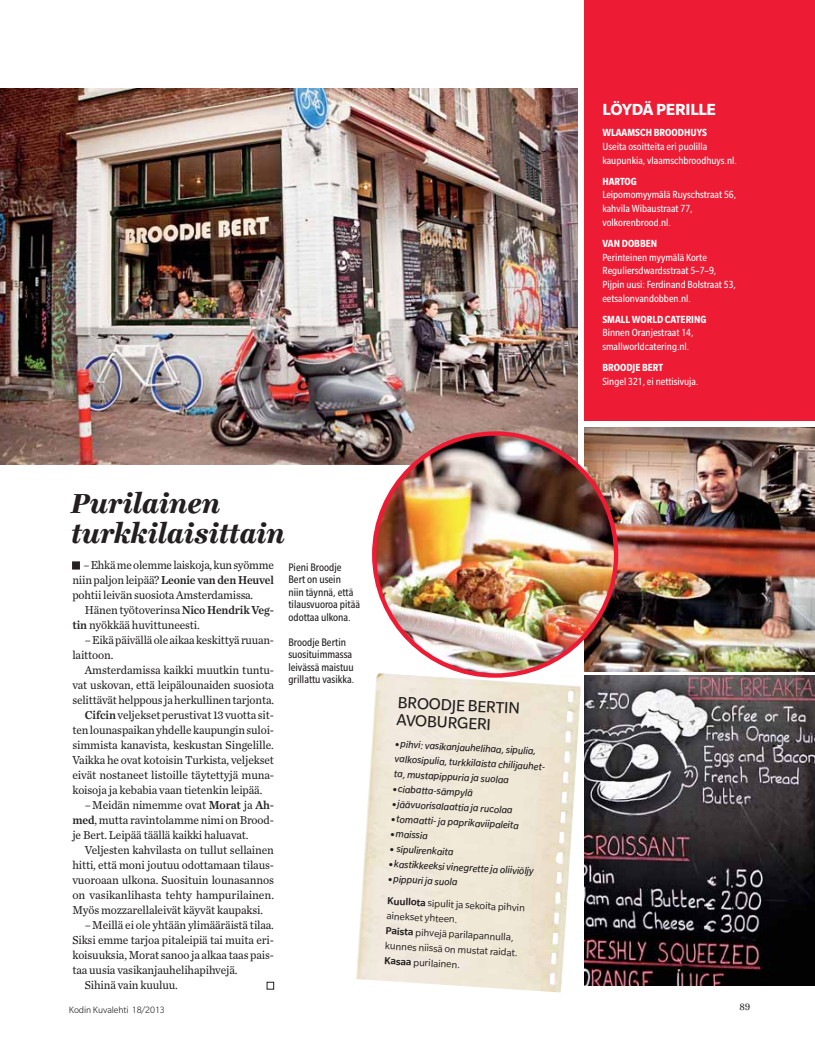
<style>
.page{position:relative;width:815px;height:1053px;background:#fff}
.page>*{position:absolute;margin:0;border:0;box-sizing:border-box;transform-origin:0 0}
.t1{font:italic 800 30px/30px "Ingeborg";letter-spacing:-.015em;color:#231f20}
.t2{font:17.5px/17.5px "Slate Std";color:#231f20}
.t3{font:700 17.5px "Slate Std";letter-spacing:-.02em;color:#fff}
.t4{font:12px "Chronicle Text G2";letter-spacing:-.01em;color:#231f20;scale:.96 1}
.t5{font:12px "Chronicle Text G2";letter-spacing:-.01em;color:#231f20}
.t6{font:12px "Chronicle Text G2";letter-spacing:-.01em;color:#231f20;scale:.95 1}
.t7{font:12px "Chronicle Text G2 Semi";letter-spacing:-.015em;color:#231f20;scale:.96 1}
.t8{font:condensed 11.88px/12.5px "Slate Std";color:#231f20}
.t9{font:condensed 11.25px/13.8px "Slate Std";color:#fff}
.t10{font:700 condensed 11.25px "Slate Std";color:#fff}
.t11{font:italic 11px/15px "Slate Std";color:#231f20}
.t12{font:11px/15px "Slate Std";color:#231f20}
.t13{font:300 10px "Slate Std";letter-spacing:-.01em;color:#231f20}
.t14{font:10px "Ingeborg";color:#231f20}
.s1{font-family:"Chronicle Text G2"}
.s2{font-family:"Chronicle Text G2 Semi"}
.s3{font-style:italic}
.s4{font-weight:500}
</style>
<div class="page">
<img style="left:584px;top:675px;width:231px;height:309px">
<img style="left:0;top:89px;width:578px;height:375px">
<img style="left:584px;top:428px;width:231px;height:243px">
<img style="left:374px;top:433px;width:242px;height:242px;border-radius:50%">
<img style="left:356px;top:673px;width:225px;height:319px">
<div style="left:584px;top:0;width:231px;height:420px;background:#ed1b34"></div>
<div style="left:72px;top:561px;width:8px;height:8px;border:1px solid #231f20"></div>
<div style="left:267px;top:981px;width:7px;height:8px;border:1px solid #231f20"></div>
<h1 class="t1" style="left:71px;top:491px;width:216px">Purilainen turkkilaisi-ain</h1>
<p class="t6" style="left:72px;top:560px;width:214px">■ –-Ehkä me olemme laiskoja, kun syömme</p>
<p class="t7" style="left:72px;top:575px;width:212px"><span class="s1">niin paljon leipää?</span> Leonie van den Heuvel</p>
<p class="t4" style="left:72px;top:590px;width:190px">pohtii leivän suosiota Amsterdamissa.</p>
<p class="t4" style="left:85px;top:605px;width:199px">Hänen työtoverinsa <span class="s2">Nico Hendrik Veg-</span></p>
<p class="t4" style="left:72px;top:620px;width:134px"><span class="s2">tin</span> nyökkää huvittuneesti.</p>
<p class="t6" style="left:85px;top:635px;width:201px">–-Eikä päivällä ole aikaa keskittyä ruuan-</p>
<p class="t4" style="left:72px;top:650px;width:44px">laittoon.</p>
<p class="t4" style="left:85px;top:665px;width:199px">Amsterdamissa kaikki muutkin tuntu-</p>
<p class="t4" style="left:72px;top:680px;width:212px">vat uskovan, että leipälounaiden suosiota</p>
<p class="t4" style="left:72px;top:695px;width:212px">selittävät helppous ja herkullinen tarjonta.</p>
<p class="t4" style="left:85px;top:710px;width:199px"><span class="s2">Cifcin</span> veljekset perustivat 13 vuotta sit-</p>
<p class="t4" style="left:72px;top:725px;width:212px">ten lounaspaikan yhdelle kaupungin suloi-</p>
<p class="t5" style="left:72px;top:740px;width:203px">simmista kanavista, keskustan Singelille.</p>
<p class="t4" style="left:72px;top:755px;width:211px">Vaikka he ovat kotoisin Turkista, veljekset</p>
<p class="t5" style="left:72px;top:770px;width:203px">eivät nostaneet listoille täytettyjä muna-</p>
<p class="t4" style="left:72px;top:785px;width:199px">koisoja ja kebabia vaan tietenkin leipää.</p>
<p class="t4" style="left:85px;top:800px;width:199px">–-Meidän nimemme ovat <span class="s2">Morat</span> ja <span class="s2">Ah-</span></p>
<p class="t4" style="left:72px;top:815px;width:212px"><span class="s2">med</span>, mutta ravintolamme nimi on Brood-</p>
<p class="t4" style="left:72px;top:830px;width:185px">je Bert. Leipää täällä kaikki haluavat.</p>
<p class="t4" style="left:85px;top:845px;width:199px">Veljesten kahvilasta on tullut sellainen</p>
<p class="t4" style="left:72px;top:860px;width:212px">hitti, että moni joutuu odottamaan tilaus-</p>
<p class="t5" style="left:72px;top:875px;width:203px">vuoroaan ulkona. Suosituin lounasannos</p>
<p class="t5" style="left:72px;top:890px;width:203px">on vasikanlihasta tehty hampurilainen.</p>
<p class="t4" style="left:72px;top:905px;width:200px">Myös mozzarellaleivät käyvät kaupaksi.</p>
<p class="t4" style="left:85px;top:920px;width:199px">–-Meillä ei ole yhtään ylimääräistä tilaa.</p>
<p class="t4" style="left:72px;top:935px;width:211px">Siksi emme tarjoa pitaleipiä tai muita eri-</p>
<p class="t4" style="left:72px;top:950px;width:212px">koisuuksia, Morat sanoo ja alkaa taas pais-</p>
<p class="t4" style="left:72px;top:965px;width:174px">taa uusia vasikanjauhelihapihvejä.</p>
<p class="t4" style="left:85px;top:980px;width:98px">Sihinä vain kuuluu.</p>
<p class="t8" style="left:288px;top:561px;width:73px">Pieni Broodje<br>Bert on usein<br>niin täynnä, että tilausvuoroa pitää odottaa ulkona.</p>
<p class="t8" style="left:288px;top:636px;width:67px">Broodje Bertin suosituimmassa leivässä maistuu grillattu vasikka.</p>
<h2 class="t2" style="left:398px;top:692px;width:124px;rotate:3deg">BROODJE BERTIN<br>AVOBURGERI</h2>
<p class="t11" style="left:396px;top:736px;width:154px;rotate:3deg">● pihvi: vasikanjauhelihaa, sipulia, valkosipulia, turkkilaista chilijauhet&shy;ta, mustapippuria ja suolaa</p>
<p class="t11" style="left:394px;top:780px;width:81px;rotate:3deg">● ciabatta-sämpylä</p>
<p class="t11" style="left:393px;top:795px;width:122px;rotate:3deg">● jäävuorisalaattia ja rucolaa</p>
<p class="t11" style="left:392px;top:810px;width:129px;rotate:3deg">● tomaatti- ja paprikaviipaleita</p>
<p class="t11" style="left:391px;top:825px;width:38px;rotate:3deg">● maissia</p>
<p class="t11" style="left:391px;top:840px;width:65px;rotate:3deg">● sipulirenkaita</p>
<p class="t11" style="left:390px;top:855px;width:146px;rotate:3deg">● kastikkeeksi vinegrette ja oliiviöljy</p>
<p class="t12" style="left:389px;top:868px;width:139px;line-height:22.1px;rotate:3deg">● <span class="s3">pippuri ja suola<br></span><span class="s4">Kuullota</span> sipulit ja sekoita pihvin</p>
<p class="t12" style="left:387px;top:909px;width:134px;rotate:3deg">ainekset yhteen.<br><span class="s4">Paista</span> pihvejä parilapannulla, kunnes niissä on mustat raidat.<br><span class="s4">Kasaa</span> purilainen.</p>
<h2 class="t3" style="left:602px;top:99px;width:115px">LÖYDÄ PERILLE</h2>
<p class="t10" style="left:602px;top:126px;width:106px">WLAAMSCH BROODHUYS</p>
<p class="t9" style="left:602px;top:140px;width:136px">Useita osoitteita eri puolilla kaupunkia, vlaamschbroodhuys.nl.</p>
<p class="t10" style="left:602px;top:174px;width:36px">HARTOG</p>
<p class="t9" style="left:602px;top:189px;width:135px">Leipomomyymälä Ruyschstraat 56, kahvila Wibaustraat 77, volkorenbrood.nl.</p>
<p class="t10" style="left:602px;top:236px;width:56px">VAN DOBBEN</p>
<p class="t9" style="left:602px;top:251px;width:135px">Perinteinen myymälä Korte<br>Reguliersdwardsstraat 5–7–9,<br>Pijpin uusi: Ferdinand Bolstraat 53, eetsalonvandobben.nl.</p>
<p class="t10" style="left:602px;top:312px;width:106px">SMALL WORLD CATERING</p>
<p class="t9" style="left:602px;top:327px;width:93px">Binnen Oranjestraat 14, smallworldcatering.nl.</p>
<p class="t10" style="left:602px;top:360px;width:62px">BROODJE BERT</p>
<p class="t9" style="left:602px;top:375px;width:98px">Singel 321, ei nettisivuja.</p>
<p class="t13" style="left:69px;top:1003px;width:97px">Kodin Kuvalehti 18/2013</p>
<p class="t14" style="left:739px;top:1000px;width:12px">89</p>
</div>
